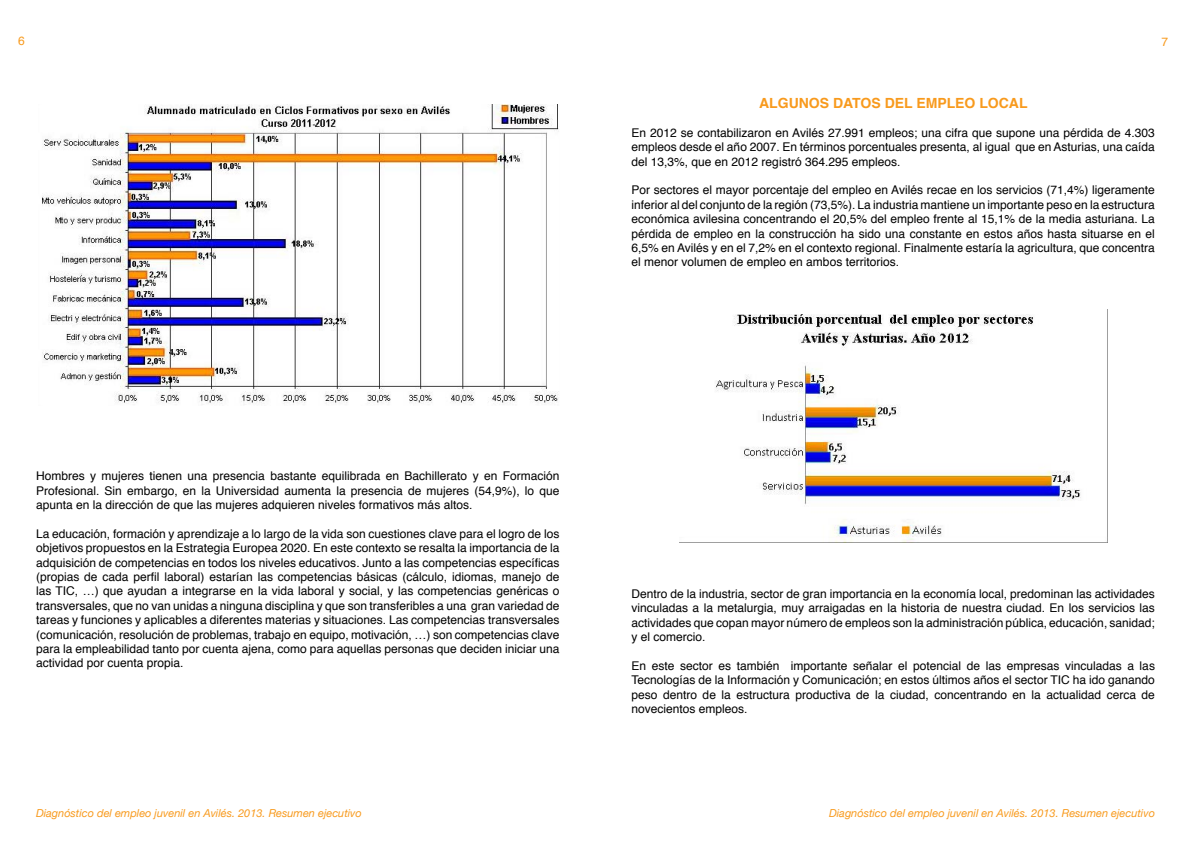
<style>
.page{position:relative;width:1191px;height:842px;background:#fff}
.page>*{position:absolute;margin:0;border:0;box-sizing:border-box;transform-origin:0 0}
.t1{font:700 14px "Helvetica";color:#f89a1d}
.t2{font:12px/14.4px "Helvetica";color:#000;text-align:justify}
.t3{font:12px "Helvetica";color:#f89a1d}
.t4{font:italic 11px "Helvetica Neue";color:#f89a1d}
</style>
<div class="page">
<img style="left:715px;top:314px;width:392px;height:228px">
<img style="left:42px;top:104px;width:517px;height:301px">
<p class="t3" style="left:18px;top:32px;width:8px">6</p>
<p class="t3" style="left:1161px;top:32px;width:8px">7</p>
<p class="t1" style="left:759px;top:92px;width:11px">ALGUNOS</p>
<p class="t1" style="left:833px;top:92px;width:11px">DATOS</p>
<p class="t1" style="left:884px;top:92px;width:10px">DEL</p>
<p class="t1" style="left:916px;top:92px;width:11px">EMPLEO</p>
<p class="t1" style="left:979px;top:92px;width:11px">LOCAL</p>
<p class="t2" style="left:631px;top:126px;width:525px">En 2012 se contabilizaron en Avilés 27.991 empleos; una cifra que supone una pérdida de 4.303 empleos desde el año 2007. En términos porcentuales presenta, al igual que en Asturias, una caída del 13,3%, que en 2012 registró 364.295 empleos.</p>
<p class="t2" style="left:631px;top:183px;width:525px">Por sectores el mayor porcentaje del empleo en Avilés recae en los servicios (71,4%) ligeramente inferior al del conjunto de la región (73,5%). La industria mantiene un importante peso en la estructura económica avilesina concentrando el 20,5% del empleo frente al 15,1% de la media asturiana. La pérdida de empleo en la construcción ha sido una constante en estos años hasta situarse en el 6,5% en Avilés y en el 7,2% en el contexto regional. Finalmente estaría la agricultura, que concentra el menor volumen de empleo en ambos territorios.</p>
<p class="t2" style="left:36px;top:469px;width:525px">Hombres y mujeres tienen una presencia bastante equilibrada en Bachillerato y en Formación Profesional. Sin embargo, en la Universidad aumenta la presencia de mujeres (54,9%), lo que apunta en la dirección de que las mujeres adquieren niveles formativos más altos.</p>
<p class="t2" style="left:36px;top:527px;width:525px">La educación, formación y aprendizaje a lo largo de la vida son cuestiones clave para el logro de los objetivos propuestos en la Estrategia Europea 2020. En este contexto se resalta la importancia de la adquisición de competencias en todos los niveles educativos. Junto a las competencias específicas (propias de cada perfil laboral) estarían las competencias básicas (cálculo, idiomas, manejo de las TIC, …) que ayudan a integrarse en la vida laboral y social, y las competencias genéricas o transversales, que no van unidas a ninguna disciplina y que son transferibles a una gran variedad de tareas y funciones y aplicables a diferentes materias y situaciones. Las competencias transversales (comunicación, resolución de problemas, trabajo en equipo, motivación, …) son competencias clave para la empleabilidad tanto por cuenta ajena, como para aquellas personas que deciden iniciar una actividad por cuenta propia.</p>
<p class="t2" style="left:631px;top:587px;width:525px">Dentro de la industria, sector de gran importancia en la economía local, predominan las actividades vinculadas a la metalurgia, muy arraigadas en la historia de nuestra ciudad. En los servicios las actividades que copan mayor número de empleos son la administración pública, educación, sanidad; y el comercio.</p>
<p class="t2" style="left:631px;top:659px;width:525px">En este sector es también importante señalar el potencial de las empresas vinculadas a las Tecnologías de la Información y Comunicación; en estos últimos años el sector TIC ha ido ganando peso dentro de la estructura productiva de la ciudad, concentrando en la actualidad cerca de novecientos empleos.</p>
<p class="t4" style="left:36px;top:806px;width:327px">Diagnóstico del empleo juvenil en Avilés. 2013. Resumen ejecutivo</p>
<p class="t4" style="left:829px;top:806px;width:327px">Diagnóstico del empleo juvenil en Avilés. 2013. Resumen ejecutivo</p>
</div>
